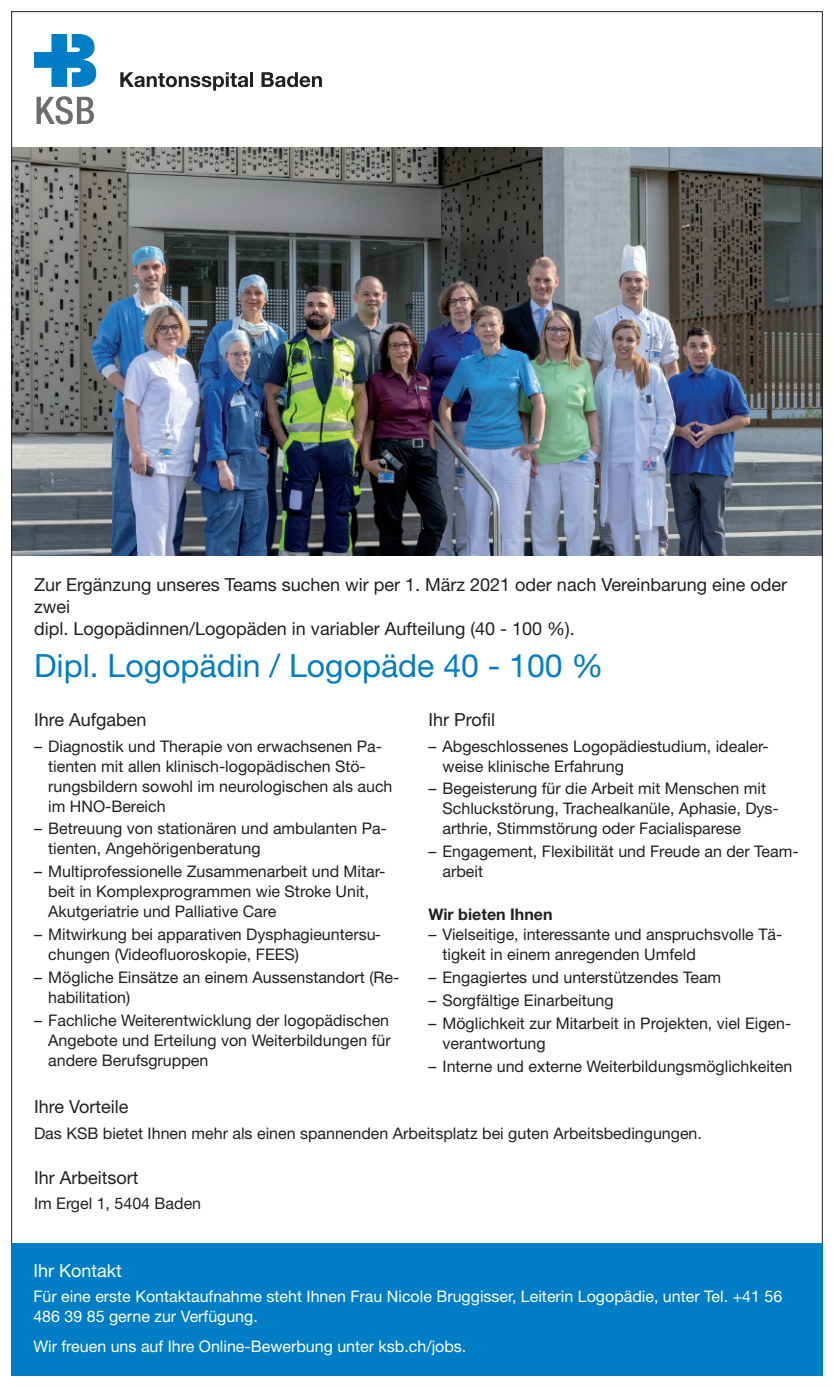
<style>
.page{position:relative;width:834px;height:1387px;background:#fff}
.page>*{position:absolute;margin:0;border:0;box-sizing:border-box;transform-origin:0 0}
.t1{font:32px "Helvetica Neue LT Com";color:#007ec5}
.t2{font:18px/22px "Helvetica Neue LT Com";color:#231f20}
.t3{font:18px "Helvetica Neue LT Com";color:#fff}
.t4{font:16px/20px "Helvetica Neue LT Com";color:#231f20}
.t5{font:16px/20px "Helvetica Neue LT Com";color:#fff}
.t6{font:700 16px "Helvetica Neue LT Com";color:#231f20}
</style>
<div class="page">
<img style="left:13px;top:147px;width:807px;height:409px">
<svg style="left:34px;top:34px;width:62px;height:53px"></svg>
<svg style="left:37px;top:96px;width:57px;height:29px"></svg>
<svg style="left:120px;top:72px;width:128px;height:19px"></svg>
<hr style="left:250px;top:72px;width:3px;height:15px;background:#231f20">
<svg style="left:261px;top:72px;width:61px;height:15px"></svg>
<div style="left:11px;top:1244px;width:811px;height:132px;background:#007ec5"></div>
<p class="t2" style="left:34px;top:573px;width:754px">Zur Ergänzung unseres Teams suchen wir per 1. März 2021 oder nach Vereinbarung eine oder zwei<br>dipl. Logopädinnen/Logopäden in variabler Aufteilung (40 - 100 %).</p>
<h1 class="t1" style="left:34px;top:646px;width:571px">Dipl. Logopädin / Logopäde 40 - 100 %</h1>
<p class="t2" style="left:34px;top:708px;width:114px">Ihre Aufgaben</p>
<p class="t4" style="left:48px;top:735px;width:346px;text-indent:-14px">– Diagnostik und Therapie von erwachsenen Pa&shy;tienten mit allen klinisch-logopädischen Stö&shy;rungsbildern sowohl im neurologischen als auch im HNO-Bereich</p>
<p class="t4" style="left:48px;top:818px;width:340px;text-indent:-14px">– Betreuung von stationären und ambulanten Pa&shy;tienten, Angehörigenberatung</p>
<p class="t4" style="left:48px;top:861px;width:338px;text-indent:-14px">– Multiprofessionelle Zusammenarbeit und Mitar&shy;beit in Komplexprogrammen wie Stroke Unit,<br>Akutgeriatrie und Palliative Care</p>
<p class="t4" style="left:48px;top:924px;width:334px;text-indent:-14px">– Mitwirkung bei apparativen Dysphagieuntersu&shy;chungen (Videofluoroskopie, FEES)</p>
<p class="t4" style="left:48px;top:967px;width:352px;text-indent:-14px">– Mögliche Einsätze an einem Aussenstandort (Re&shy;habilitation)</p>
<p class="t4" style="left:48px;top:1010px;width:344px;text-align:justify;text-indent:-14px">– Fachliche Weiterentwicklung der logopädischen Angebote und Erteilung von Weiterbildungen für andere Berufsgruppen</p>
<p class="t2" style="left:428px;top:708px;width:68px">Ihr Profil</p>
<p class="t4" style="left:442px;top:735px;width:327px;text-indent:-14px">– Abgeschlossenes Logopädiestudium, idealer&shy;weise klinische Erfahrung</p>
<p class="t4" style="left:442px;top:778px;width:338px;text-indent:-14px">– Begeisterung für die Arbeit mit Menschen mit<br>Schluckstörung, Trachealkanüle, Aphasie, Dys&shy;arthrie, Stimmstörung oder Facialisparese</p>
<p class="t4" style="left:442px;top:841px;width:357px;text-indent:-14px">– Engagement, Flexibilität und Freude an der Team&shy;arbeit</p>
<p class="t6" style="left:428px;top:904px;width:126px">Wir bieten Ihnen</p>
<p class="t4" style="left:442px;top:924px;width:341px;text-indent:-14px">– Vielseitige, interessante und anspruchsvolle Tä&shy;tigkeit in einem anregenden Umfeld</p>
<p class="t4" style="left:428px;top:967px;width:294px">– Engagiertes und unterstützendes Team</p>
<p class="t4" style="left:428px;top:990px;width:187px">– Sorgfältige Einarbeitung</p>
<p class="t4" style="left:442px;top:1012px;width:350px;text-indent:-14px">– Möglichkeit zur Mitarbeit in Projekten, viel Eigen&shy;verantwortung</p>
<p class="t4" style="left:428px;top:1055px;width:365px">– Interne und externe Weiterbildungsmöglichkeiten</p>
<p class="t2" style="left:34px;top:1095px;width:96px">Ihre Vorteile</p>
<p class="t4" style="left:34px;top:1123px;width:669px">Das KSB bietet Ihnen mehr als einen spannenden Arbeitsplatz bei guten Arbeitsbedingungen.</p>
<p class="t2" style="left:34px;top:1166px;width:106px">Ihr Arbeitsort</p>
<p class="t4" style="left:34px;top:1193px;width:169px">Im Ergel 1, 5404 Baden</p>
<p class="t3" style="left:33px;top:1259px;width:90px">Ihr Kontakt</p>
<p class="t5" style="left:33px;top:1286px;width:750px">Für eine erste Kontaktaufnahme steht Ihnen Frau Nicole Bruggisser, Leiterin Logopädie, unter Tel. +41 56<br>486 39 85 gerne zur Verfügung.</p>
<p class="t5" style="left:33px;top:1336px;width:434px">Wir freuen uns auf Ihre Online-Bewerbung unter ksb.ch/jobs.</p>
</div>
